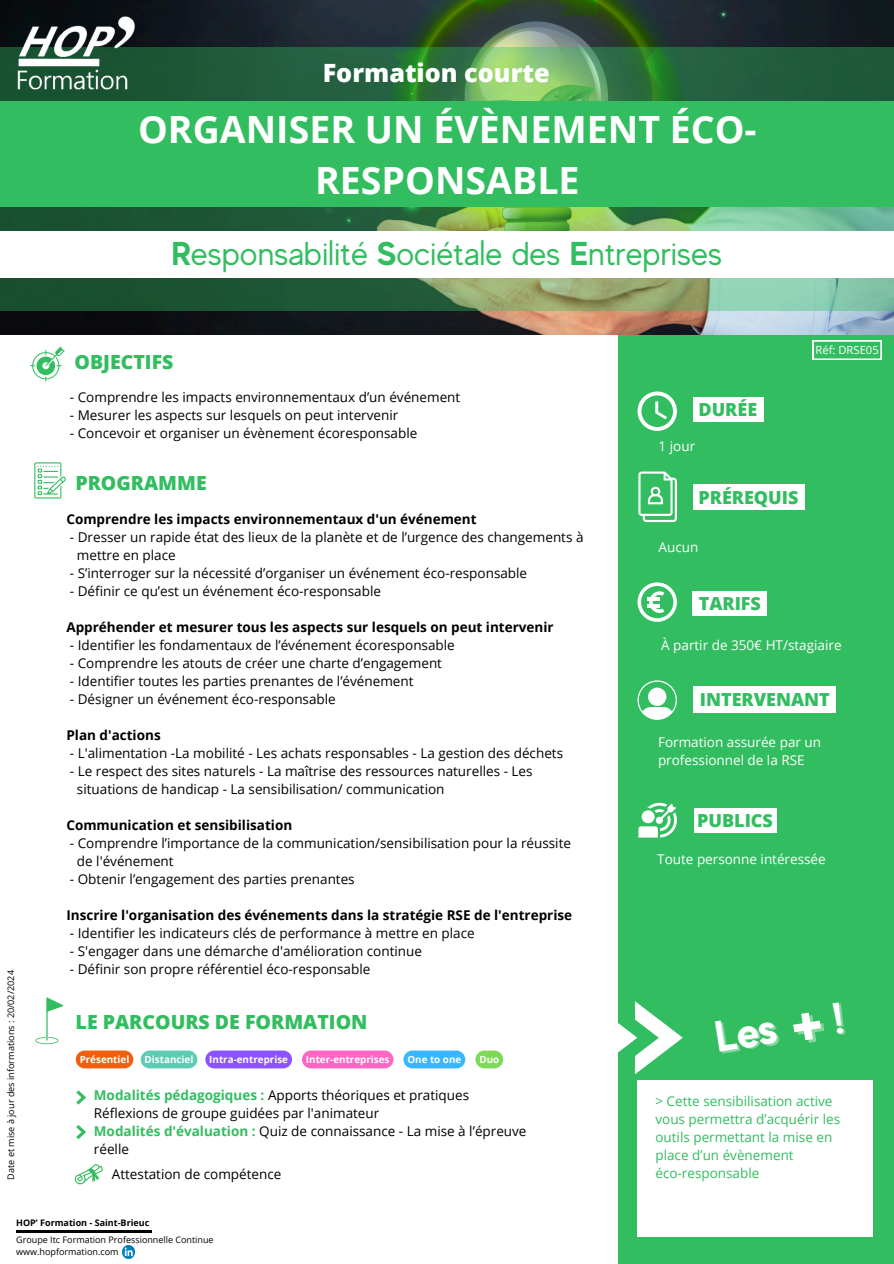
<style>
.page{position:relative;width:894px;height:1264px;background:#fff}
.page>*{position:absolute;margin:0;border:0;box-sizing:border-box;transform-origin:0 0}
.t1{font:700 37.5px/51.8px "Open Sans";color:#fff;text-align:center}
.t2{font:33px "MADE Evolve Sans";color:#32bd60}
.t3{font:800 25.2px "Open Sans";color:#fff}
.t4{font:800 19.5px "Open Sans";color:#32bd60}
.t5{font:800 18px "Open Sans";color:#32bd60}
.t6{font:13.5px/18px "Open Sans";color:#000}
.t7{font:700 13.5px "Open Sans";color:#000}
.t8{font:13.5px/18px "Open Sans";color:#32bd60}
.t9{font:13.5px/18px "Open Sans";color:#fff}
.t10{font:11.25px "Open Sans";color:#fff}
.t11{font:700 9.9px "Open Sans";color:#fff}
.t12{font:9.15px "Open Sans";color:#000}
.t13{font:9px "Open Sans";color:#000}
.t14{font:700 9px "Open Sans";color:#000}
.s1{font-weight:700}
.s2{font-weight:700;color:#32bd60}
</style>
<div class="page">
<div style="left:618px;top:204px;width:275px;height:1059px;background:#32bd60"></div>
<img style="left:0;top:0;width:893px;height:334px">
<svg style="left:0;top:47px;width:893px;height:263px;background:#457e51"></svg>
<div style="left:0;top:101px;width:893px;height:106px;background:#32bd60"></div>
<div style="left:0;top:231px;width:893px;height:47px;background:#fff"></div>
<svg style="left:30px;top:346px;width:35px;height:35px"></svg>
<svg style="left:34px;top:462px;width:32px;height:36px"></svg>
<svg style="left:35px;top:997px;width:28px;height:47px"></svg>
<svg style="left:812px;top:340px;width:69px;height:19px"></svg>
<svg style="left:618px;top:1001px;width:64px;height:73px"></svg>
<div style="left:637px;top:1080px;width:236px;height:157px;background:#fff"></div>
<svg style="left:122px;top:1245px;width:12px;height:13px"></svg>
<svg style="left:74px;top:1164px;width:29px;height:20px"></svg>
<img style="left:0;top:0;width:155px;height:101px">
<hr style="left:16px;top:1230px;width:135px;height:2px;background:#000">
<svg style="left:76px;top:1090px;width:10px;height:14px"></svg>
<svg style="left:76px;top:1125px;width:10px;height:14px"></svg>
<div style="left:76px;top:1050px;width:57px;height:18px;background:#ef5f0d;border-radius:9px"></div>
<div style="left:475px;top:1050px;width:28px;height:18px;background:#7ed957;border-radius:9px"></div>
<div style="left:141px;top:1050px;width:56px;height:18px;background:#5dccb2;border-radius:9px"></div>
<div style="left:302px;top:1050px;width:91px;height:18px;background:#ff66c4;border-radius:9px"></div>
<div style="left:205px;top:1050px;width:87px;height:18px;background:#8c52ff;border-radius:9px"></div>
<div style="left:403px;top:1050px;width:62px;height:18px;background:#38b6ff;border-radius:9px"></div>
<svg style="left:637px;top:391px;width:39px;height:40px"></svg>
<div style="left:692px;top:397px;width:71px;height:25px;background:#fff"></div>
<svg style="left:638px;top:471px;width:38px;height:51px"></svg>
<div style="left:692px;top:484px;width:112px;height:25px;background:#fff"></div>
<svg style="left:637px;top:680px;width:39px;height:39px"></svg>
<div style="left:693px;top:808px;width:83px;height:24px;background:#fff"></div>
<svg style="left:638px;top:802px;width:38px;height:35px"></svg>
<div style="left:693px;top:686px;width:142px;height:26px;background:#fff"></div>
<svg style="left:637px;top:582px;width:39px;height:39px"></svg>
<svg style="left:647px;top:596px;width:12px;height:4px"></svg>
<div style="left:692px;top:591px;width:74px;height:25px;background:#fff"></div>
<p class="t3" style="left:322px;top:55px;width:228px">Formation courte</p>
<h5 class="t1" style="left:138px;top:102px;width:620px">ORGANISER UN ÉVÈNEMENT ÉCO-<br>RESPONSABLE</h5>
<h6 class="t12" style="left:4px;top:1179px;width:211px;rotate:-90deg">Date et mise à jour des informations : 20/02/2024</h6>
<h6 class="t2" style="left:171px;top:235px;width:552px"><span class="s1">R</span>esponsabilité <span class="s1">S</span>ociétale des <span class="s1">E</span>ntreprises</h6>
<h5 class="t4" style="left:74px;top:348px;width:100px">OBJECTIFS</h5>
<p class="t6" style="left:70px;top:387px;width:392px">- Comprendre les impacts environnementaux d’un événement</p>
<p class="t6" style="left:70px;top:405px;width:330px">- Mesurer les aspects sur lesquels on peut intervenir</p>
<h4 class="t6" style="left:70px;top:423px;width:349px">- Concevoir et organiser un évènement écoresponsable</h4>
<h6 class="t4" style="left:75px;top:469px;width:133px">PROGRAMME</h6>
<p class="t5" style="left:698px;top:397px;width:60px">DURÉE</p>
<p class="t9" style="left:658px;top:437px;width:38px">1 jour</p>
<p class="t5" style="left:698px;top:484px;width:102px">PRÉREQUIS</p>
<p class="t10" style="left:815px;top:342px;width:65px">Réf: DRSE05</p>
<h2 class="t7" style="left:66px;top:509px;width:411px">Comprendre les impacts environnementaux d'un événement</h2>
<h2 class="t6" style="left:77px;top:527px;width:508px;text-indent:-7px">- Dresser un rapide état des lieux de la planète et de l’urgence des changements à mettre en place</h2>
<h2 class="t6" style="left:70px;top:563px;width:458px">- S’interroger sur la nécessité d’organiser un événement éco-responsable</h2>
<h2 class="t6" style="left:70px;top:581px;width:312px">- Définir ce qu’est un événement éco-responsable</h2>
<h3 class="t7" style="left:66px;top:617px;width:488px">Appréhender et mesurer tous les aspects sur lesquels on peut intervenir</h3>
<h3 class="t6" style="left:70px;top:635px;width:386px">- Identifier les fondamentaux de l’événement écoresponsable</h3>
<h3 class="t6" style="left:70px;top:653px;width:373px">- Comprendre les atouts de créer une charte d’engagement</h3>
<h3 class="t6" style="left:70px;top:671px;width:345px">- Identifier toutes les parties prenantes de l’événement</h3>
<p class="t6" style="left:70px;top:689px;width:267px">- Désigner un événement éco-responsable</p>
<p class="t7" style="left:66px;top:725px;width:96px">Plan d'actions</p>
<p class="t6" style="left:70px;top:743px;width:494px">- L'alimentation -La mobilité - Les achats responsables - La gestion des déchets</p>
<p class="t6" style="left:70px;top:761px;width:464px">- Le respect des sites naturels - La maîtrise des ressources naturelles - Les</p>
<p class="t6" style="left:77px;top:779px;width:369px">situations de handicap - La sensibilisation/ communication</p>
<p class="t7" style="left:66px;top:815px;width:227px">Communication et sensibilisation</p>
<p class="t6" style="left:77px;top:833px;width:495px;text-indent:-7px">- Comprendre l’importance de la communication/sensibilisation pour la réussite de l'événement</p>
<h5 class="t6" style="left:70px;top:869px;width:286px">- Obtenir l’engagement des parties prenantes</h5>
<h5 class="t7" style="left:66px;top:905px;width:507px">Inscrire l'organisation des événements dans la stratégie RSE de l'entreprise</h5>
<h5 class="t6" style="left:70px;top:923px;width:406px">- Identifier les indicateurs clés de performance à mettre en place</h5>
<h5 class="t6" style="left:70px;top:941px;width:353px">- S'engager dans une démarche d'amélioration continue</h5>
<h6 class="t6" style="left:70px;top:959px;width:302px">- Définir son propre référentiel éco-responsable</h6>
<p class="t4" style="left:76px;top:1007px;width:293px">LE PARCOURS DE FORMATION</p>
<p class="t11" style="left:80px;top:1052px;width:51px">Présentiel</p>
<h6 class="t11" style="left:145px;top:1052px;width:50px">Distanciel</h6>
<h6 class="t11" style="left:209px;top:1052px;width:80px">Intra-entreprise</h6>
<h6 class="t11" style="left:306px;top:1052px;width:85px">Inter-entreprises</h6>
<h6 class="t11" style="left:407px;top:1052px;width:55px">One to one</h6>
<h5 class="t11" style="left:479px;top:1052px;width:21px">Duo</h5>
<h5 class="t6" style="left:94px;top:1086px;width:434px"><span class="s2">Modalités pédagogiques :</span> Apports théoriques et pratiques Réflexions de groupe guidées par l'animateur<br><span class="s2">Modalités d'évaluation :</span> Quiz de connaissance - La mise à l’épreuve réelle</h5>
<h6 class="t6" style="left:112px;top:1164px;width:171px">Attestation de compétence</h6>
<p class="t9" style="left:658px;top:537px;width:41px">Aucun</p>
<p class="t5" style="left:698px;top:591px;width:64px">TARIFS</p>
<p class="t9" style="left:661px;top:635px;width:182px">À partir de 350€ HT/stagiaire</p>
<p class="t5" style="left:699px;top:686px;width:131px">INTERVENANT</p>
<h5 class="t9" style="left:657px;top:732px;width:164px">Formation assurée par un professionnel de la RSE</h5>
<p class="t5" style="left:697px;top:808px;width:77px">PUBLICS</p>
<p class="t9" style="left:657px;top:850px;width:170px">Toute personne intéressée</p>
<h6 class="t8" style="left:655px;top:1091px;width:186px">&gt; Cette sensibilisation active vous permettra d’acquérir les outils permettant la mise en place d’un évènement éco-responsable</h6>
<h5 class="t14" style="left:16px;top:1216px;width:135px">HOP’ Formation - Saint-Brieuc</h5>
<p class="t13" style="left:16px;top:1233px;width:199px">Groupe Itc Formation Professionnelle Continue</p>
<h5 class="t13" style="left:16px;top:1245px;width:104px">www.hopformation.com</h5>
</div>
